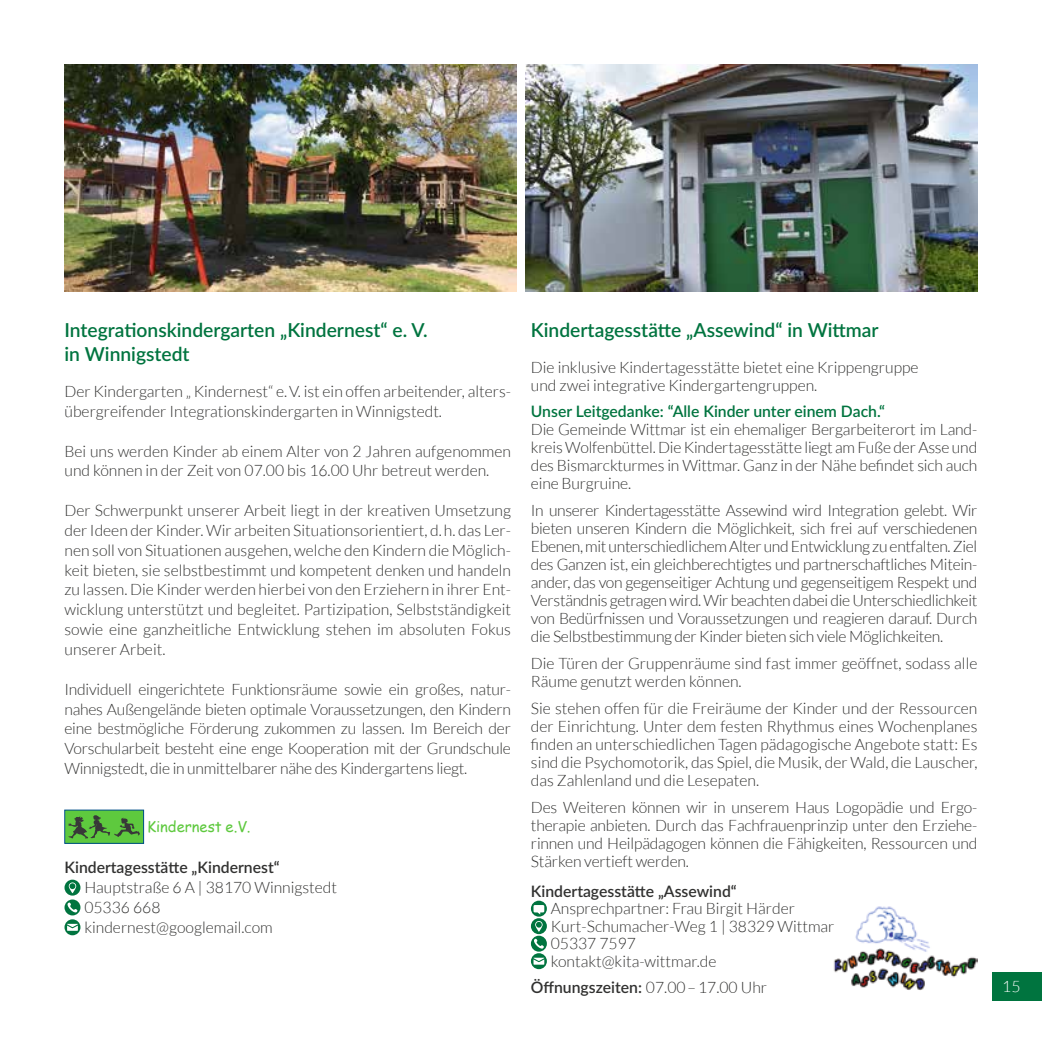
<style>
.page{position:relative;width:1042px;height:1042px;background:#fff}
.page>*{position:absolute;margin:0;border:0;box-sizing:border-box;transform-origin:0 0}
.t1{font:600 19.25px/23.3px "Lato";color:#00743f}
.t2{font:300 15.75px/18px "Lato";color:#313130}
.t3{font:600 15.75px "Lato";color:#313130}
.t4{font:600 15.75px "Lato";color:#00743f}
.t5{font:300 15.75px "Lato";color:#fff}
.t6{font:14.7px "Comic Sans MS";color:#5ec93e}
.s1{font-weight:300}
</style>
<div class="page">
<div style="left:992px;top:972px;width:50px;height:29px;background:#00743f"></div>
<img style="left:833px;top:906px;width:144px;height:85px">
<img style="left:526px;top:64px;width:451px;height:227px">
<svg style="left:64px;top:879px;width:16px;height:56px"></svg>
<svg style="left:531px;top:900px;width:16px;height:69px"></svg>
<img style="left:64px;top:64px;width:452px;height:227px">
<div style="left:65px;top:810px;width:79px;height:33px;background:#5ec93e"></div>
<div style="left:65px;top:810px;width:79px;height:33px;border:1px solid #005089"></div>
<svg style="left:68px;top:815px;width:72px;height:23px"></svg>
<p class="t1" style="left:64px;top:318px;width:365px">Integrationskindergarten „Kindernest“ e. V. in Winnigstedt</p>
<p class="t2" style="left:64px;top:381px;width:448px;line-height:19.8px">Der Kindergarten „ Kindernest“ e.V. ist ein offen arbeitender, alters&shy;übergreifender Integrationskindergarten in Winnigstedt.</p>
<p class="t2" style="left:64px;top:441px;width:448px;line-height:19.8px">Bei uns werden Kinder ab einem Alter von 2 Jahren aufgenommen und können in der Zeit von 07.00 bis 16.00 Uhr betreut werden.</p>
<p class="t2" style="left:64px;top:500px;width:448px;line-height:19.8px;text-align:justify">Der Schwerpunkt unserer Arbeit liegt in der kreativen Umsetzung der Ideen der Kinder. Wir arbeiten Situationsorientiert, d.h. das Ler&shy;nen soll von Situationen ausgehen, welche den Kindern die Möglich&shy;keit bieten, sie selbstbestimmt und kompetent denken und handeln zu lassen. Die Kinder werden hierbei von den Erziehern in ihrer Ent&shy;wicklung unterstützt und begleitet. Partizipation, Selbstständigkeit sowie eine ganzheitliche Entwicklung stehen im absoluten Fokus unserer Arbeit.</p>
<p class="t2" style="left:64px;top:679px;width:448px;line-height:19.8px;text-align:justify">Individuell eingerichtete Funktionsräume sowie ein großes, natur&shy;nahes Außengelände bieten optimale Voraussetzungen, den Kindern eine bestmögliche Förderung zukommen zu lassen. Im Bereich der Vorschularbeit besteht eine enge Kooperation mit der Grundschule Winnigstedt, die in unmittelbarer nähe des Kindergartens liegt.</p>
<p class="t6" style="left:147px;top:816px;width:105px">Kindernest e.V.</p>
<p class="t3" style="left:64px;top:856px;width:217px">Kindertagesstätte „Kindernest“</p>
<p class="t2" style="left:84px;top:877px;width:254px;line-height:19.8px">Hauptstraße 6 A | 38170 Winnigstedt<br>05336 668 kindernest@googlemail.com</p>
<p class="t1" style="left:531px;top:318px;width:349px">Kindertagesstätte „Assewind“ in Wittmar</p>
<p class="t2" style="left:531px;top:358px;width:389px">Die inklusive Kindertagesstätte bietet eine Krippengruppe und zwei integrative Kindergartengruppen.</p>
<p class="t4" style="left:531px;top:400px;width:356px">Unser Leitgedanke: “Alle Kinder unter einem Dach.“</p>
<p class="t2" style="left:531px;top:421px;width:448px;text-align:justify">Die Gemeinde Wittmar ist ein ehemaliger Bergarbeiterort im Land&shy;kreis Wolfenbüttel. Die Kindertagesstätte liegt am Fuße der Asse und des Bismarckturmes in Wittmar. Ganz in der Nähe befindet sich auch eine Burgruine.</p>
<p class="t2" style="left:531px;top:501px;width:448px;text-align:justify">In unserer Kindertagesstätte Assewind wird Integration gelebt. Wir bieten unseren Kindern die Möglichkeit, sich frei auf verschiedenen Ebenen, mit unterschiedlichem Alter und Entwicklung zu entfalten. Ziel des Ganzen ist, ein gleichberechtigtes und partnerschaftliches Mitein&shy;ander, das von gegenseitiger Achtung und gegenseitigem Respekt und Verständnis getragen wird. Wir beachten dabei die Unterschiedlichkeit von Bedürfnissen und Voraussetzungen und reagieren darauf. Durch die Selbstbestimmung der Kinder bieten sich viele Möglichkeiten.</p>
<p class="t2" style="left:531px;top:654px;width:448px">Die Türen der Gruppenräume sind fast immer geöffnet, sodass alle<br>Räume genutzt werden können.</p>
<p class="t2" style="left:531px;top:699px;width:448px;text-align:justify">Sie stehen offen für die Freiräume der Kinder und der Ressourcen der Einrichtung. Unter dem festen Rhythmus eines Wochenplanes finden an unterschiedlichen Tagen pädagogische Angebote statt: Es sind die Psychomotorik, das Spiel, die Musik, der Wald, die Lauscher, das Zahlenland und die Lesepaten.</p>
<p class="t2" style="left:531px;top:798px;width:448px;text-align:justify">Des Weiteren können wir in unserem Haus Logopädie und Ergo&shy;therapie anbieten. Durch das Fachfrauenprinzip unter den Erziehe&shy;rinnen und Heilpädagogen können die Fähigkeiten, Ressourcen und Stärken vertieft werden.</p>
<p class="t3" style="left:531px;top:879px;width:207px">Kindertagesstätte „Assewind“</p>
<p class="t2" style="left:551px;top:899px;width:285px;line-height:17.5px">Ansprechpartner: Frau Birgit Härder<br>Kurt-Schumacher-Weg 1 | 38329 Wittmar<br>05337 7597<br>kontakt@kita-wittmar.de</p>
<p class="t3" style="left:531px;top:975px;width:238px">Öffnungszeiten: <span class="s1">07.00–17.00 Uhr</span></p>
<p class="t5" style="left:1002px;top:978px;width:20px">15</p>
</div>
